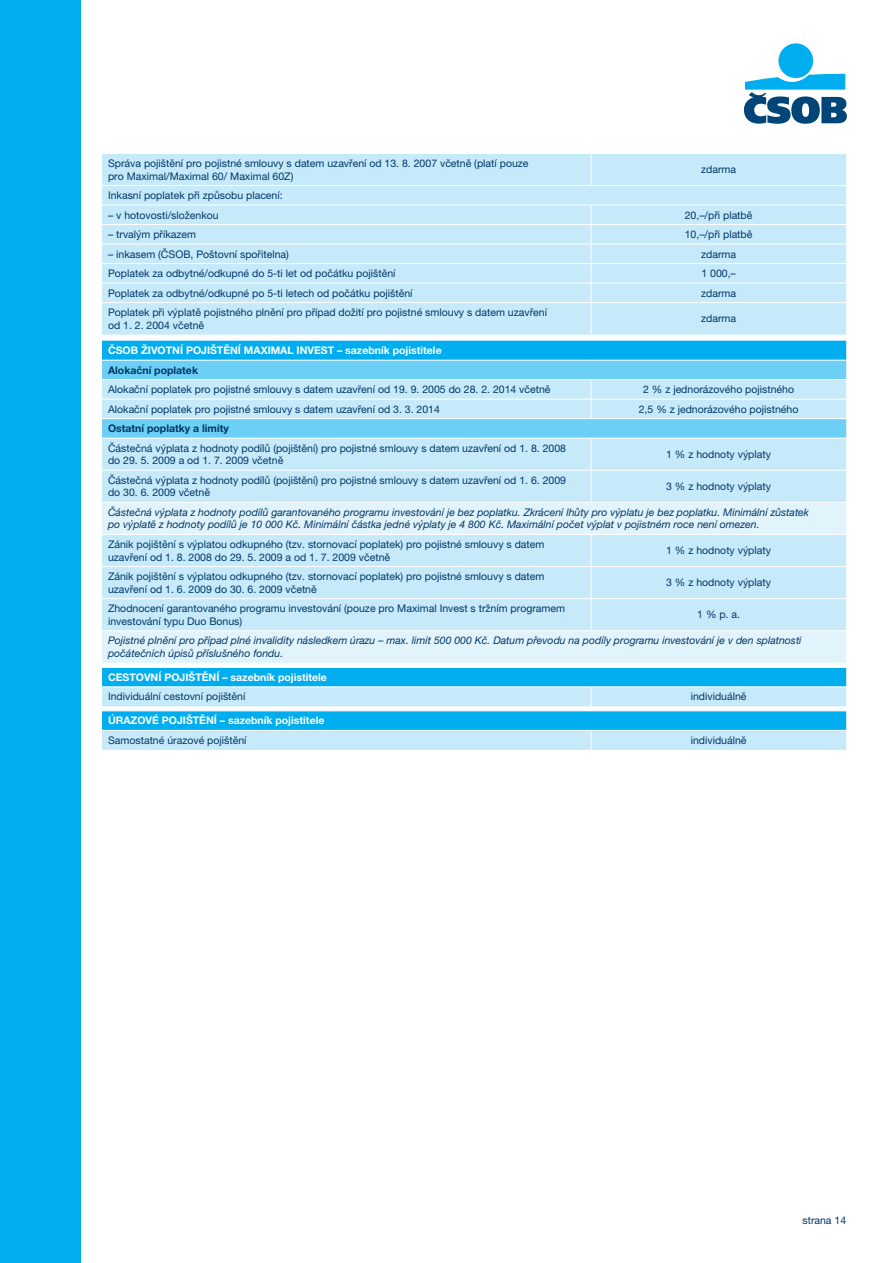
<style>
.page{position:relative;width:893px;height:1263px;background:#fff}
.page>*{position:absolute;margin:0;border:0;box-sizing:border-box;transform-origin:0 0}
.t1{font:10.5px/12.6px "Helvetica Neue LT Pro";color:#003667}
.t2{font:italic 10.5px/12.6px "Helvetica Neue LT Pro";color:#003667}
.t3{font:700 10.5px "Helvetica Neue LT Pro";color:#fff}
.t4{font:700 10.5px "Helvetica Neue LT Pro";color:#003667}
</style>
<div class="page">
<div style="left:778px;top:43px;width:35px;height:35px;background:#00aeef;border-radius:50%"></div>
<svg style="left:744px;top:74px;width:103px;height:50px"></svg>
<div style="left:0;top:0;width:81px;height:1263px;background:#00aeef"></div>
<div style="left:102px;top:154px;width:744px;height:181px;background:#c6eafa"></div>
<hr style="left:591px;top:154px;width:1px;height:31px;background:#fff">
<hr style="left:102px;top:185px;width:489px;height:1px;background:#fff">
<hr style="left:591px;top:185px;width:115px;height:1px;background:#fff">
<hr style="left:706px;top:185px;width:140px;height:1px;background:#fff">
<hr style="left:102px;top:205px;width:489px;height:1px;background:#fff">
<hr style="left:591px;top:205px;width:115px;height:1px;background:#fff">
<hr style="left:706px;top:205px;width:140px;height:1px;background:#fff">
<hr style="left:102px;top:224px;width:489px;height:1px;background:#fff">
<hr style="left:591px;top:224px;width:115px;height:1px;background:#fff">
<hr style="left:706px;top:224px;width:140px;height:1px;background:#fff">
<hr style="left:102px;top:244px;width:489px;height:1px;background:#fff">
<hr style="left:591px;top:244px;width:115px;height:1px;background:#fff">
<hr style="left:706px;top:244px;width:140px;height:1px;background:#fff">
<hr style="left:102px;top:263px;width:489px;height:1px;background:#fff">
<hr style="left:591px;top:263px;width:115px;height:1px;background:#fff">
<hr style="left:706px;top:263px;width:140px;height:1px;background:#fff">
<hr style="left:102px;top:283px;width:489px;height:1px;background:#fff">
<hr style="left:591px;top:283px;width:115px;height:1px;background:#fff">
<svg style="left:591px;top:205px;width:1px;height:97px"></svg>
<hr style="left:706px;top:283px;width:140px;height:1px;background:#fff">
<hr style="left:102px;top:302px;width:489px;height:1px;background:#fff">
<hr style="left:591px;top:302px;width:115px;height:1px;background:#fff">
<hr style="left:591px;top:303px;width:1px;height:32px;background:#fff">
<hr style="left:706px;top:302px;width:140px;height:1px;background:#fff">
<div style="left:102px;top:341px;width:744px;height:19px;background:#00aeef"></div>
<div style="left:102px;top:361px;width:744px;height:18px;background:#6bcff6"></div>
<svg style="left:102px;top:380px;width:744px;height:370px;background:#9cddf7"></svg>
<svg style="left:102px;top:503px;width:744px;height:160px;background:#d1eefa"></svg>
<hr style="left:102px;top:418px;width:489px;height:1px;background:#fff">
<hr style="left:591px;top:418px;width:255px;height:1px;background:#fff">
<hr style="left:102px;top:399px;width:489px;height:1px;background:#fff">
<hr style="left:591px;top:399px;width:255px;height:1px;background:#fff">
<svg style="left:591px;top:380px;width:1px;height:38px"></svg>
<hr style="left:102px;top:438px;width:489px;height:1px;background:#fff">
<hr style="left:591px;top:438px;width:255px;height:1px;background:#fff">
<hr style="left:591px;top:438px;width:1px;height:32px;background:#fff">
<hr style="left:102px;top:470px;width:489px;height:1px;background:#fff">
<hr style="left:591px;top:470px;width:255px;height:1px;background:#fff">
<hr style="left:591px;top:471px;width:1px;height:31px;background:#fff">
<hr style="left:102px;top:502px;width:489px;height:1px;background:#fff">
<hr style="left:591px;top:502px;width:255px;height:1px;background:#fff">
<hr style="left:102px;top:534px;width:489px;height:1px;background:#fff">
<hr style="left:591px;top:534px;width:255px;height:1px;background:#fff">
<hr style="left:591px;top:535px;width:1px;height:31px;background:#fff">
<hr style="left:102px;top:566px;width:489px;height:1px;background:#fff">
<hr style="left:591px;top:566px;width:255px;height:1px;background:#fff">
<hr style="left:591px;top:567px;width:1px;height:31px;background:#fff">
<hr style="left:102px;top:598px;width:489px;height:1px;background:#fff">
<hr style="left:591px;top:598px;width:255px;height:1px;background:#fff">
<hr style="left:591px;top:599px;width:1px;height:31px;background:#fff">
<hr style="left:102px;top:630px;width:489px;height:1px;background:#fff">
<hr style="left:591px;top:630px;width:255px;height:1px;background:#fff">
<hr style="left:102px;top:667px;width:489px;height:1px;background:#fff">
<hr style="left:591px;top:667px;width:255px;height:1px;background:#fff">
<hr style="left:102px;top:686px;width:489px;height:1px;background:#fff">
<hr style="left:591px;top:686px;width:255px;height:1px;background:#fff">
<svg style="left:591px;top:687px;width:1px;height:19px"></svg>
<hr style="left:102px;top:710px;width:489px;height:1px;background:#fff">
<hr style="left:591px;top:710px;width:255px;height:1px;background:#fff">
<hr style="left:102px;top:730px;width:489px;height:1px;background:#fff">
<hr style="left:591px;top:730px;width:255px;height:1px;background:#fff">
<svg style="left:591px;top:731px;width:1px;height:19px"></svg>
<p class="t1" style="left:108px;top:157px;width:422px">Správa pojištění pro pojistné smlouvy s datem uzavření od 13. 8. 2007 včetně (platí pouze pro Maximal/Maximal 60/ Maximal 60Z)</p>
<p class="t1" style="left:701px;top:163px;width:36px">zdarma</p>
<p class="t1" style="left:108px;top:189px;width:176px">Inkasní poplatek při způsobu placení:</p>
<p class="t1" style="left:108px;top:208px;width:112px">– v hotovosti/složenkou</p>
<p class="t1" style="left:685px;top:208px;width:69px">20,–/při platbě</p>
<p class="t1" style="left:108px;top:228px;width:90px">– trvalým příkazem</p>
<p class="t1" style="left:685px;top:228px;width:69px">10,–/při platbě</p>
<p class="t1" style="left:108px;top:247px;width:182px">– inkasem (ČSOB, Poštovní spořitelna)</p>
<p class="t1" style="left:701px;top:247px;width:36px">zdarma</p>
<p class="t1" style="left:108px;top:267px;width:289px">Poplatek za odbytné/odkupné do 5-ti let od počátku pojištění</p>
<p class="t1" style="left:701px;top:267px;width:36px">1 000,–</p>
<p class="t1" style="left:108px;top:286px;width:306px">Poplatek za odbytné/odkupné po 5-ti letech od počátku pojištění</p>
<p class="t1" style="left:701px;top:286px;width:36px">zdarma</p>
<p class="t1" style="left:108px;top:306px;width:440px">Poplatek při výplatě pojistného plnění pro případ dožití pro pojistné smlouvy s datem uzavření od 1. 2. 2004 včetně</p>
<p class="t1" style="left:701px;top:312px;width:36px">zdarma</p>
<p class="t3" style="left:108px;top:344px;width:335px">ČSOB ŽIVOTNÍ POJIŠTĚNÍ MAXIMAL INVEST – sazebník pojistitele</p>
<p class="t4" style="left:108px;top:363px;width:91px">Alokační poplatek</p>
<p class="t1" style="left:108px;top:383px;width:444px">Alokační poplatek pro pojistné smlouvy s datem uzavření od 19. 9. 2005 do 28. 2. 2014 včetně</p>
<p class="t1" style="left:643px;top:383px;width:152px">2 % z jednorázového pojistného</p>
<p class="t1" style="left:108px;top:402px;width:333px">Alokační poplatek pro pojistné smlouvy s datem uzavření od 3. 3. 2014</p>
<p class="t1" style="left:639px;top:402px;width:161px">2,5 % z jednorázového pojistného</p>
<p class="t4" style="left:108px;top:422px;width:122px">Ostatní poplatky a limity</p>
<p class="t1" style="left:108px;top:441px;width:460px">Částečná výplata z hodnoty podílů (pojištění) pro pojistné smlouvy s datem uzavření od 1. 8. 2008 do 29. 5. 2009 a od 1. 7. 2009 včetně</p>
<p class="t1" style="left:666px;top:448px;width:106px">1 % z hodnoty výplaty</p>
<p class="t1" style="left:108px;top:474px;width:460px">Částečná výplata z hodnoty podílů (pojištění) pro pojistné smlouvy s datem uzavření od 1. 6. 2009 do 30. 6. 2009 včetně</p>
<p class="t1" style="left:666px;top:480px;width:106px">3 % z hodnoty výplaty</p>
<p class="t2" style="left:108px;top:506px;width:702px">Částečná výplata z hodnoty podílů garantovaného programu investování je bez poplatku. Zkrácení lhůty pro výplatu je bez poplatku. Minimální zůstatek po výplatě z hodnoty podílů je 10 000 Kč. Minimální částka jedné výplaty je 4 800 Kč. Maximální počet výplat v pojistném roce není omezen.</p>
<p class="t1" style="left:108px;top:538px;width:438px">Zánik pojištění s výplatou odkupného (tzv. stornovací poplatek) pro pojistné smlouvy s datem uzavření od 1. 8. 2008 do 29. 5. 2009 a od 1. 7. 2009 včetně</p>
<p class="t1" style="left:666px;top:544px;width:106px">1 % z hodnoty výplaty</p>
<p class="t1" style="left:108px;top:570px;width:438px">Zánik pojištění s výplatou odkupného (tzv. stornovací poplatek) pro pojistné smlouvy s datem uzavření od 1. 6. 2009 do 30. 6. 2009 včetně</p>
<p class="t1" style="left:666px;top:576px;width:106px">3 % z hodnoty výplaty</p>
<p class="t1" style="left:108px;top:602px;width:459px">Zhodnocení garantovaného programu investování (pouze pro Maximal Invest s tržním programem investování typu Duo Bonus)</p>
<p class="t1" style="left:697px;top:608px;width:44px">1 % p. a.</p>
<p class="t2" style="left:108px;top:634px;width:695px">Pojistné plnění pro případ plné invalidity následkem úrazu – max. limit 500 000 Kč. Datum převodu na podíly programu investování je v den splatnosti počátečních úpisů příslušného fondu.</p>
<p class="t3" style="left:108px;top:671px;width:220px">CESTOVNÍ POJIŠTĚNÍ – sazebník pojistitele</p>
<p class="t1" style="left:108px;top:690px;width:139px">Individuální cestovní pojištění</p>
<p class="t1" style="left:691px;top:690px;width:57px">individuálně</p>
<p class="t3" style="left:108px;top:714px;width:218px">ÚRAZOVÉ POJIŠTĚNÍ – sazebník pojistitele</p>
<p class="t1" style="left:108px;top:734px;width:140px">Samostatné úrazové pojištění</p>
<p class="t1" style="left:691px;top:734px;width:57px">individuálně</p>
<p class="t1" style="left:802px;top:1214px;width:45px">strana 14</p>
</div>
